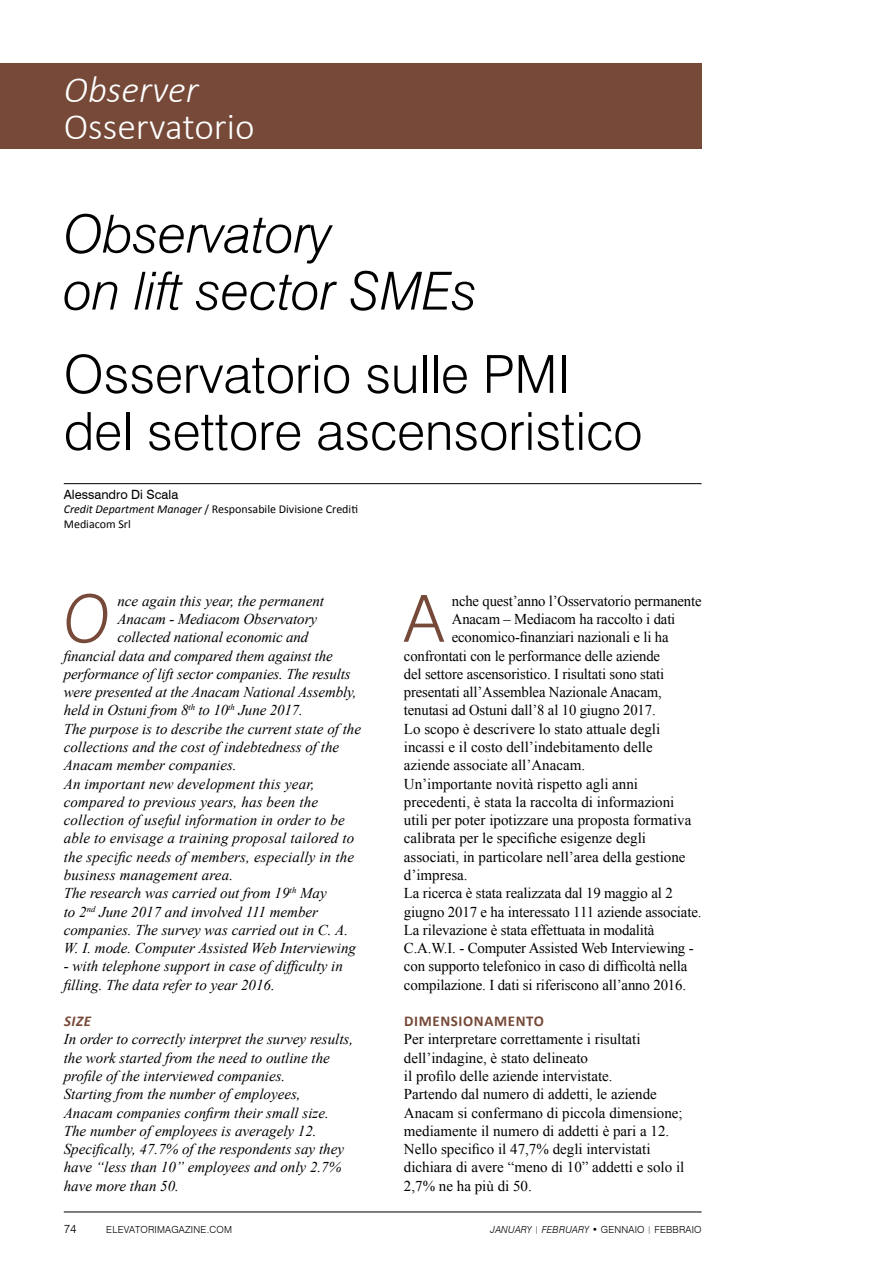
<style>
.page{position:relative;width:893px;height:1263px;background:#fff}
.page>*{position:absolute;margin:0;border:0;box-sizing:border-box;transform-origin:0 0}
.t1{font:italic 300 65.1px "Swiss 721 BT";color:#764938;scale:.95 1}
.t2{font:300 65.1px "Swiss 721 BT";color:#764938}
.t3{font:300 52.5px/57px "Swiss 721 BT";color:#000}
.t4{font:italic 300 52.5px/57px "Swiss 721 BT";color:#000}
.t5{font:300 37.5px "Calibri";color:#fff}
.t6{font:italic 300 37.5px "Calibri";color:#fff}
.t7{font:15px/18.3px "Times New Roman";color:#000}
.t8{font:italic 15px/18.3px "Times New Roman";color:#000}
.t9{font:700 15px "Calibri";color:#764938}
.t10{font:italic 700 15px "Calibri";color:#764938}
.t11{font:12.75px "Swiss 721 BT";color:#000}
.t12{font:12px/14.4px "Calibri";color:#000}
.t13{font:300 12px "Swiss 721 BT";color:#000}
.t14{font:300 9.75px "Swiss 721 BT";letter-spacing:.02em;color:#000}
.s1{font-style:italic}
</style>
<div class="page">
<hr style="left:64px;top:1212px;width:638px;height:1px;background:#000">
<div style="left:0;top:64px;width:702px;height:85px;background:#764938"></div>
<hr style="left:64px;top:483px;width:638px;height:1px;background:#000">
<h3 class="t6" style="left:64px;top:66px;width:136px">Observer</h3>
<h3 class="t5" style="left:64px;top:103px;width:192px">Osservatorio</h3>
<h2 class="t4" style="left:64px;top:205px;width:415px">Observatory<br>on lift sector SMEs</h2>
<h2 class="t3" style="left:64px;top:345px;width:580px">Osservatorio sulle PMI del settore ascensoristico</h2>
<p class="t11" style="left:64px;top:486px;width:116px">Alessandro Di Scala</p>
<p class="t12" style="left:64px;top:501px;width:296px"><span class="s1">Credit Department Manager</span> / Responsabile Divisione Crediti<br>Mediacom Srl</p>
<h1 class="t1" style="left:64px;top:579px;width:50px">O</h1>
<p class="t8" style="left:117px;top:591px;width:208px">nce again this year, the permanent</p>
<p class="t8" style="left:117px;top:609px;width:201px">Anacam - Mediacom Observatory</p>
<p class="t8" style="left:117px;top:628px;width:192px">collected national economic and</p>
<p class="t8" style="left:64px;top:646px;width:270px">financial data and compared them against the</p>
<p class="t8" style="left:64px;top:664px;width:288px">performance of lift sector companies. The results</p>
<p class="t8" style="left:64px;top:683px;width:294px">were presented at the Anacam National Assembly,</p>
<p class="t8" style="left:64px;top:701px;width:241px">held in Ostuni from 8<sup>th</sup> to 10<sup>th</sup> June 2017.</p>
<p class="t8" style="left:64px;top:719px;width:299px">The purpose is to describe the current state of the</p>
<p class="t8" style="left:64px;top:737px;width:277px">collections and the cost of indebtedness of the</p>
<p class="t8" style="left:64px;top:756px;width:174px">Anacam member companies.</p>
<p class="t8" style="left:64px;top:774px;width:252px">An important new development this year,</p>
<p class="t8" style="left:64px;top:792px;width:256px">compared to previous years, has been the</p>
<p class="t8" style="left:64px;top:810px;width:282px">collection of useful information in order to be</p>
<p class="t8" style="left:64px;top:829px;width:292px">able to envisage a training proposal tailored to</p>
<p class="t8" style="left:64px;top:847px;width:292px">the specific needs of members, especially in the</p>
<p class="t8" style="left:64px;top:865px;width:171px">business management area.</p>
<p class="t8" style="left:64px;top:884px;width:264px">The research was carried out from 19<sup>th</sup> May</p>
<p class="t8" style="left:64px;top:902px;width:256px">to 2<sup>nd</sup> June 2017 and involved 111 member</p>
<p class="t8" style="left:64px;top:920px;width:286px">companies. The survey was carried out in C. A.</p>
<p class="t8" style="left:64px;top:938px;width:294px">W. I. mode. Computer Assisted Web Interviewing</p>
<p class="t8" style="left:64px;top:957px;width:281px">- with telephone support in case of difficulty in filling. The data refer to year 2016.</p>
<p class="t10" style="left:64px;top:1012px;width:29px">Size</p>
<p class="t8" style="left:64px;top:1030px;width:291px">In order to correctly interpret the survey results, the work started from the need to outline the profile of the interviewed companies.<br>Starting from the number of employees, Anacam companies confirm their small size.<br>The number of employees is averagely 12.<br>Specifically, 47.7% of the respondents say they have “less than 10” employees and only 2.7% have more than 50.</p>
<h1 class="t2" style="left:404px;top:579px;width:42px">A</h1>
<p class="t7" style="left:452px;top:591px;width:251px">nche quest’anno l’Osservatorio permanente</p>
<p class="t7" style="left:452px;top:610px;width:225px">Anacam – Mediacom ha raccolto i dati</p>
<p class="t7" style="left:452px;top:628px;width:218px">economico-finanziari nazionali e li ha</p>
<p class="t7" style="left:404px;top:646px;width:258px">confrontati con le performance delle aziende</p>
<p class="t7" style="left:404px;top:664px;width:262px">del settore ascensoristico. I risultati sono stati</p>
<p class="t7" style="left:404px;top:683px;width:259px">presentati all’Assemblea Nazionale Anacam,</p>
<p class="t7" style="left:404px;top:701px;width:253px">tenutasi ad Ostuni dall’8 al 10 giugno 2017.</p>
<p class="t7" style="left:404px;top:719px;width:258px">Lo scopo è descrivere lo stato attuale degli</p>
<p class="t7" style="left:404px;top:737px;width:250px">incassi e il costo dell’indebitamento delle</p>
<p class="t7" style="left:404px;top:756px;width:183px">aziende associate all’Anacam.</p>
<p class="t7" style="left:404px;top:774px;width:236px">Un’importante novità rispetto agli anni</p>
<p class="t7" style="left:404px;top:792px;width:272px">precedenti, è stata la raccolta di informazioni</p>
<p class="t7" style="left:404px;top:811px;width:289px">utili per poter ipotizzare una proposta formativa</p>
<p class="t7" style="left:404px;top:829px;width:244px">calibrata per le specifiche esigenze degli</p>
<p class="t7" style="left:404px;top:847px;width:283px">associati, in particolare nell’area della gestione</p>
<p class="t7" style="left:404px;top:865px;width:65px">d’impresa.</p>
<p class="t7" style="left:404px;top:884px;width:270px">La ricerca è stata realizzata dal 19 maggio al 2</p>
<p class="t7" style="left:404px;top:902px;width:299px">giugno 2017 e ha interessato 111 aziende associate.</p>
<p class="t7" style="left:404px;top:920px;width:252px">La rilevazione è stata effettuata in modalità</p>
<p class="t7" style="left:404px;top:939px;width:291px">C.A.W.I. - Computer Assisted Web Interviewing -</p>
<p class="t7" style="left:404px;top:957px;width:285px">con supporto telefonico in caso di difficoltà nella</p>
<p class="t7" style="left:404px;top:975px;width:284px">compilazione. I dati si riferiscono all’anno 2016.</p>
<p class="t9" style="left:404px;top:1012px;width:21px">DIMENSIONAMENTO</p>
<p class="t7" style="left:404px;top:1030px;width:282px">Per interpretare correttamente i risultati dell’indagine, è stato delineato<br>il profilo delle aziende intervistate.<br>Partendo dal numero di addetti, le aziende Anacam si confermano di piccola dimensione; mediamente il numero di addetti è pari a 12.<br>Nello specifico il 47,7% degli intervistati dichiara di avere “meno di 10” addetti e solo il 2,7% ne ha più di 50.</p>
<p class="t13" style="left:64px;top:1222px;width:14px">74</p>
<p class="t14" style="left:106px;top:1224px;width:127px">elevatorimagazine.com</p>
<p class="t14" style="left:491px;top:1224px;width:212px"><span class="s1">january</span> <sup>|</sup> <span class="s1">february</span> • gennaio <sup>|</sup> febbraio</p>
</div>
